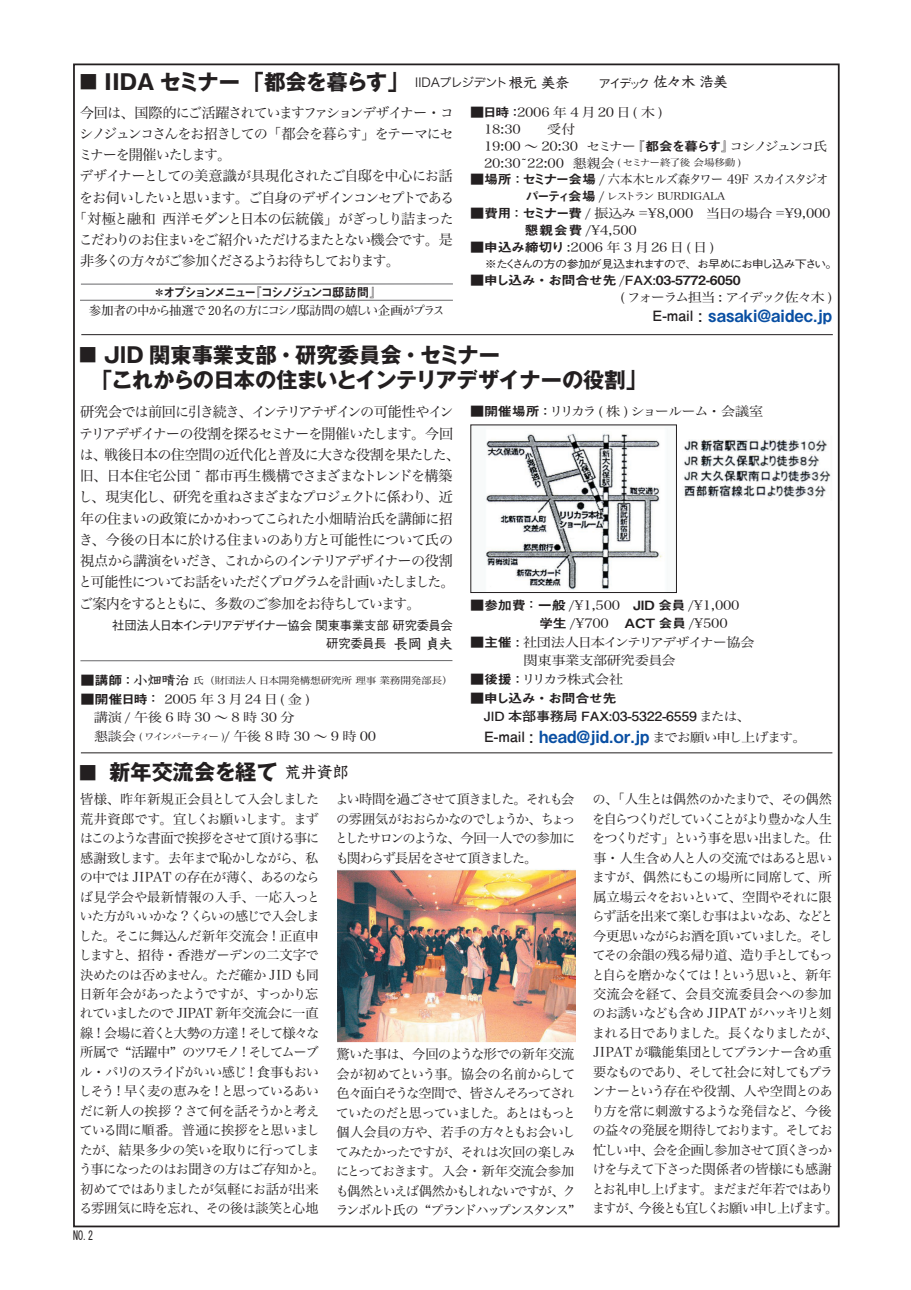
<style>
.page{position:relative;width:911px;height:1290px;background:#fff}
.page>*{position:absolute;margin:0;border:0;box-sizing:border-box;transform-origin:0 0}
.t1{font:700 21.25px/24.8px "Gothic MB101 Pro";color:#231f20}
.t2{font:700 21.25px "Gothic MB101 Pro";letter-spacing:-.035em;color:#231f20}
.t3{font:16.88px "Midashi Go Pro MB31";color:#094fa3}
.t4{font:14.12px/21.2px "Hira Min Pro W3";letter-spacing:-.085em;color:#231f20}
.t5{font:14.12px "Hira Min Pro W3";letter-spacing:-.105em;color:#231f20}
.t6{font:14.12px "Hira Min Pro W3";letter-spacing:-.055em;color:#231f20}
.t7{font:14.12px "Hira Min Pro W3";letter-spacing:-.065em;color:#231f20}
.t8{font:14.12px "Hira Min Pro W3";letter-spacing:-.15em;color:#231f20}
.t9{font:13.25px/19.5px "Hira Min Pro W3";letter-spacing:-.08em;color:#231f20}
.t10{font:12.75px/16.9px "Hira Min Pro W3";letter-spacing:-.02em;color:#231f20;scale:1.11 1}
.t11{font:12.75px/18.6px "Hira Min Pro W3";letter-spacing:-.045em;color:#231f20;scale:1.11 1}
.t12{font:12.75px "Hira Min Pro W3";letter-spacing:-.095em;color:#231f20;scale:1.11 1}
.t13{font:12.75px "Midashi Go Pro MB31";letter-spacing:-.02em;color:#231f20;scale:1.11 1}
.t14{font:700 12.75px "Futo Go B101 Pro";letter-spacing:-.02em;color:#231f20;scale:1.11 1}
.t15{font:12.75px "Hira Min Pro W3";letter-spacing:-.11em;color:#231f20;scale:1.11 1}
.t16{font:12.75px "Hira Min Pro W3";letter-spacing:-.125em;color:#231f20;scale:1.11 1}
.t17{font:12.75px "Hira Min Pro W3";letter-spacing:-.115em;color:#231f20;scale:1.11 1}
.t18{font:12.75px "Midashi Go Pro MB31";letter-spacing:-.045em;color:#231f20;scale:1.11 1}
.t19{font:12.5px "MS Gothic";color:#231f20;scale:.8 1}
.t20{font:500 12.38px/17.8px "Gothic BBB Pro";letter-spacing:-.05em;color:#231f20;text-align:right}
.t21{font:700 12.38px "Futo Min A101 Pro";letter-spacing:-.05em;color:#231f20}
.t22{font:12.38px "Midashi Go Pro MB31";letter-spacing:-.185em;color:#231f20}
.t23{font:12.38px "Hira Kaku Pro W3";letter-spacing:-.07em;color:#231f20}
.t24{font:500 10.88px "Gothic BBB Pro";letter-spacing:-.105em;color:#231f20;scale:1.11 1}
.t25{font:10.38px "Hira Min Pro W3";letter-spacing:-.02em;color:#231f20;scale:1.11 1}
.t26{font:9.62px "Hira Min Pro W3";letter-spacing:-.02em;color:#231f20;scale:1.11 1}
.s1{font-family:"MS Gothic";font-weight:400}
.s2{font-family:"Kyoka ICA Pro";font-size:14.12px}
.s3{font-family:"Kyoka ICA Pro";font-weight:500;font-size:14.12px}
.s4{font-family:"Midashi Go Pro MB31"}
.s5{font-size:9.62px}
.s6{font-family:"Midashi Go Pro MB31";font-size:12.75px}
.s7{font-size:12.75px}
.s8{font-family:"Hira Min Pro W3"}
.s9{font-family:"Futo Go B101 Pro";font-weight:700}
.s10{font-family:"Futo Go B101 Pro";font-weight:700;font-size:14.12px;color:#231f20}
.s11{font-family:"Futo Go B101 Pro";font-weight:700;color:#231f20}
.s12{font-family:"Kyoka ICA Pro";font-weight:500;font-size:12.75px}
.s13{font-family:"Kyoka ICA Pro";font-weight:500;font-size:16px}
.s14{font-family:"Hira Min Pro W3";font-weight:400}
.s15{font-family:"Hira Min Pro W3";font-size:12.75px;color:#231f20}
</style>
<div class="page">
<svg style="left:81px;top:284px;width:372px;height:1px"></svg>
<svg style="left:80px;top:300px;width:373px;height:1px"></svg>
<svg style="left:80px;top:660px;width:373px;height:1px"></svg>
<img style="left:337px;top:869px;width:239px;height:173px">
<svg style="left:81px;top:334px;width:752px;height:1px"></svg>
<svg style="left:471px;top:425px;width:206px;height:167px"></svg>
<img style="left:684px;top:439px;width:147px;height:59px">
<svg style="left:80px;top:752px;width:753px;height:2px"></svg>
<h1 class="t2" style="left:78px;top:64px;width:333px"><span class="s1">■</span> IIDA セミナー「都会を暮らす」</h1>
<p class="t20" style="left:598px;top:73px;width:131px">アイデック<span class="s2">佐々木 浩美</span></p>
<p class="t23" style="left:415px;top:72px;width:155px">IIDAプレジデント<span class="s3">根元 美奈</span></p>
<p class="t5" style="left:80px;top:100px;width:375px">今回は、国際的にご活躍されていますファションデザイナー・コ</p>
<p class="t4" style="left:79px;top:122px;width:376px">シノジュンコさんをお招きしての「都会を暮らす」をテーマにセ</p>
<p class="t4" style="left:78px;top:143px;width:154px">ミナーを開催いたします。</p>
<p class="t6" style="left:79px;top:164px;width:375px">デザイナーとしての美意識が具現化されたご自邸を中心にお話</p>
<p class="t4" style="left:79px;top:185px;width:377px">をお伺いしたいと思います。ご自身のデザインコンセプトである</p>
<p class="t7" style="left:73px;top:206px;width:382px">「対極と融和西洋モダンと日本の伝統儀」がぎっしり詰まった</p>
<p class="t4" style="left:79px;top:228px;width:376px">こだわりのお住まいをご紹介いただけるまたとない機会です。是</p>
<p class="t8" style="left:80px;top:249px;width:321px">非多くの方々がご参加くださるようお待ちしております。</p>
<p class="t22" style="left:153px;top:282px;width:230px">＊オプションメニュー『コシノジュンコ邸訪問』</p>
<p class="t21" style="left:89px;top:301px;width:357px">参加者の中から抽選で 20名の方にコシノ邸訪問の嬉しい企画がプラス</p>
<p class="t10" style="left:470px;top:103px;width:175px"><span class="s4">■日時</span>:2006年4月20日(木)　18:30</p>
<p class="t10" style="left:470px;top:120px;width:323px;text-indent:77px">受付<br>　19:00 ～ 20:30 セミナー<span class="s4">『都会を暮らす』</span>コシノジュンコ氏　20:30̃22:00 懇親会 <span class="s5">( セミナー終了後 会場移動 )</span></p>
<p class="t12" style="left:470px;top:169px;width:324px"><span class="s4">■場所</span> : <span class="s4">セミナー会場</span> / 六本木ヒルズ森タワー 49F スカイスタジオ</p>
<p class="t25" style="left:526px;top:188px;width:181px"><span class="s6">パーティ会場</span> <span class="s7">/</span>レストラン BURDIGALA</p>
<p class="t10" style="left:524px;top:204px;width:277px;text-indent:-55px"><span class="s4">■費用</span> : <span class="s4">セミナー費</span> / 振込み =¥8,000 当日の場合 =¥9,000<span class="s4">懇親会費</span> /¥4,500</p>
<p class="t10" style="left:470px;top:237px;width:221px"><span class="s4">■申込み締切り</span>:2006 年 3 月 26 日 ( 日 )</p>
<p class="t24" style="left:485px;top:255px;width:319px">※たくさんの方の参加が見込まれますので、お早めにお申し込み下さい。</p>
<p class="t13" style="left:470px;top:270px;width:245px">■申し込み・お問合せ先 <span class="s8">/</span><span class="s9">FAX:</span>03-5772-6050</p>
<p class="t16" style="left:620px;top:287px;width:192px">( フォーラム担当 : アイデック佐々木 )</p>
<p class="t3" style="left:652px;top:302px;width:181px"><span class="s10">E-mail</span> <span class="s11">:</span> sasaki@aidec.jp</p>
<h1 class="t1" style="left:91px;top:340px;width:557px;text-indent:-14px"><span class="s1">■</span> JlD 関東事業支部・研究委員会・セミナー<br>「これからの日本の住まいとインテリアデザイナーの役割」</h1>
<p class="t4" style="left:78px;top:400px;width:383px">研究会では前回に引き続き、インテリアテザインの可能性やインテリアデザイナーの役割を探るセミナーを開催いたします。今回は、戦後日本の住空間の近代化と普及に大きな役割を果たした、旧、日本住宅公団 ̃ 都市再生機構でさまざまなトレンドを構築し、現実化し、研究を重ねさまざまなプロジェクトに係わり、近年の住まいの政策にかかわってこられた小畑晴治氏を講師に招き、今後の日本に於ける住まいのあり方と可能性について氏の視点から講演をいだき、これからのインテリアデザイナーの役割と可能性についてお話をいただくプログラムを計画いたしました。ご案内をするとともに、多数のご参加をお待ちしています。</p>
<p class="t20" style="left:112px;top:615px;width:342px">社団法人日本インテリアデザイナ一協会関東事業支部 研究委員会研究委員長 <span class="s2">長岡 貞夫</span></p>
<p class="t26" style="left:81px;top:672px;width:337px"><span class="s6">■講師</span> <span class="s7">:</span> <span class="s12">小畑晴治</span>氏（財団法人日本開発構想研究所 理事 業務開発部長）</p>
<p class="t10" style="left:94px;top:688px;width:256px;line-height:18.6px;text-indent:-13px"><span class="s4">■開催日時</span>: 2005年3月24日(金)<br>講演/午後6時30～8時30分<br>懇談会 <span class="s5">( ワインパーティー )</span>/ 午後 8 時 30 ～ 9 時 00</p>
<h1 class="t1" style="left:77px;top:757px;width:273px"><span class="s1">■</span> 新年交流会を経て <span class="s13">荒井資郎</span></h1>
<p class="t15" style="left:470px;top:401px;width:265px"><span class="s4">■開催場所</span> :リリカラ( 株 ) ショールーム・会議室</p>
<p class="t10" style="left:539px;top:594px;width:182px;line-height:18.6px;text-indent:-69px"><span class="s4">■参加費</span> : <span class="s4">一般</span> /¥1,500 <span class="s4">JlD 会員</span> /¥1,000<span class="s4">学生</span> /¥700 <span class="s4">ACT 会員</span> /¥500</p>
<p class="t11" style="left:523px;top:631px;width:210px;text-indent:-53px"><span class="s4">■主催</span> : 社団法人日本インテリアデザイナー協会関東事業支部研究委員会</p>
<p class="t17" style="left:470px;top:668px;width:139px"><span class="s4">■後援</span> :リリカラ株式会社</p>
<p class="t18" style="left:470px;top:687px;width:133px">■申し込み・お問合せ先</p>
<p class="t14" style="left:483px;top:706px;width:242px">JlD 本部事務局 FAX:03-5322-6559<span class="s14">または、</span></p>
<p class="t3" style="left:484px;top:723px;width:324px"><span class="s10">E-mail</span> <span class="s11">:</span> head@jid.or.jp <span class="s15">までお願い申し上げます。</span></p>
<p class="t9" style="left:79px;top:788px;width:248px">皆様、昨年新規正会員として入会しました荒井資郎です。宜しくお願いします。まずはこのような書面で挨拶をさせて頂ける事に感謝致します。去年まで恥かしながら、私の中では JIPAT の存在が薄く、あるのならば見学会や最新情報の入手、一応入っといた方がいいかな ? くらいの感じで入会しました。そこに舞込んだ新年交流会 ! 正直申しますと、招待・香港ガーデンの二文字で決めたのは否めません。ただ確か JID も同日新年会があったようですが、すっかり忘れていましたので JIPAT 新年交流会に一直線 ! 会場に着くと大勢の方達 ! そして様々な所属で “活躍中” のツワモノ ! そしてムーブル・パリのスライドがいい感じ ! 食事もおいしそう ! 早く麦の恵みを ! と思っているあいだに新人の挨拶 ? さて何を話そうかと考えている間に順番。普通に挨拶をと思いましたが、結果多少の笑いを取りに行ってしまう事になったのはお聞きの方はご存知かと。初めてではありましたが気軽にお話が出来る雰囲気に時を忘れ、その後は談笑と心地</p>
<p class="t9" style="left:335px;top:788px;width:242px;text-align:justify">よい時間を過ごさせて頂きました。それも会の雰囲気がおおらかなのでしょうか、ちょっとしたサロンのような、今回一人での参加にも関わらず長居をさせて頂きました。</p>
<p class="t9" style="left:335px;top:1043px;width:242px">驚いた事は、今回のような形での新年交流会が初めてという事。協会の名前からして色々面白そうな空間で、皆さんそろってされていたのだと思っていました。あとはもっと個人会員の方や、若手の方々ともお会いしてみたかったですが、それは次回の楽しみにとっておきます。入会・新年交流会参加も偶然といえば偶然かもしれないですが、クランボルト氏の “プランドハップンスタンス”</p>
<p class="t19" style="left:73px;top:1229px;width:27px">NO.2</p>
<p class="t9" style="left:591px;top:788px;width:249px">の、「人生とは偶然のかたまりで、その偶然を自らつくりだしていくことがより豊かな人生をつくりだす」という事を思い出ました。仕事・人生含め人と人の交流ではあると思いますが、偶然にもこの場所に同席して、所属立場云々をおいといて、空間やそれに限らず話を出来て楽しむ事はよいなあ、などと今更思いながらお酒を頂いていました。そしてその余韻の残る帰り道、造り手としてもっと自らを磨かなくては ! という思いと、新年交流会を経て、会員交流委員会への参加のお誘いなども含め JIPAT がハッキリと刻まれる日でありました。長くなりましたが、<br>JIPAT が職能集団としてプランナー含め重要なものであり、そして社会に対してもプランナーという存在や役割、人や空間とのあり方を常に刺激するような発信など、今後の益々の発展を期待しております。そしてお忙しい中、会を企画し参加させて頂くきっかけを与えて下さった関係者の皆様にも感謝とお礼申し上げます。まだまだ年若ではありますが、今後とも宜しくお願い申し上げます。</p>
</div>
